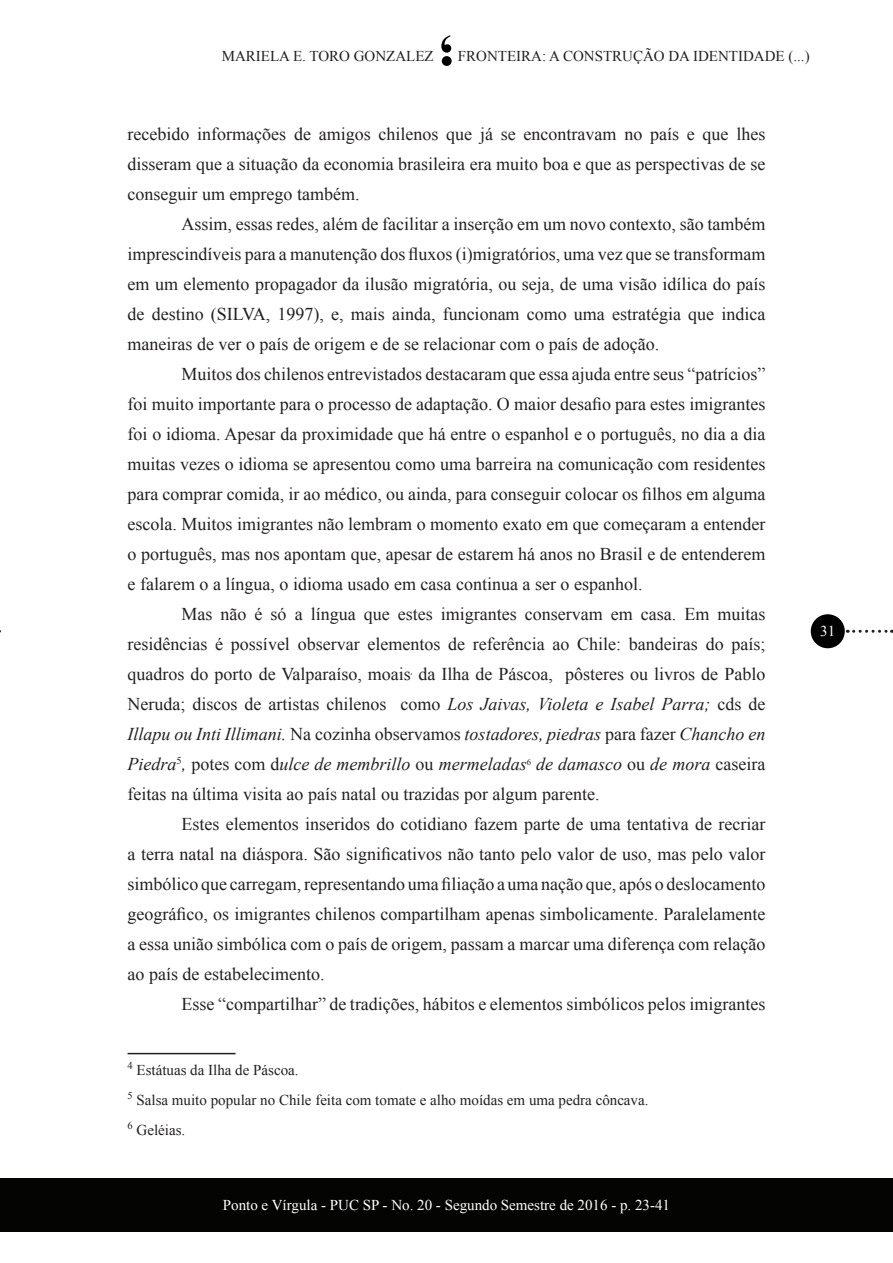
<style>
.page{position:relative;width:893px;height:1263px;background:#fff}
.page>*{position:absolute;margin:0;border:0;box-sizing:border-box;transform-origin:0 0}
.t1{font:18px/30px "Times New Roman";color:#231f20;text-align:justify}
.t2{font:15px/30.2px "Times New Roman";color:#231f20}
.t3{font:15px "Times New Roman";color:#fff}
.s1{font-style:italic}
</style>
<div class="page">
<svg style="left:441px;top:35px;width:11px;height:31px"></svg>
<div style="left:0;top:1178px;width:893px;height:54px;background:#040503"></div>
<div style="left:811px;top:614px;width:34px;height:34px;background:#000;border-radius:50%"></div>
<svg style="left:854px;top:630px;width:38px;height:3px"></svg>
<hr style="left:128px;top:1053px;width:108px;height:1px;background:#231f20">
<p class="t2" style="left:222px;top:40px;width:213px">MARIELA E. TORO GONZALEZ</p>
<p class="t2" style="left:458px;top:40px;width:353px">FRONTEIRA: A CONSTRUÇÃO DA IDENTIDADE (...)</p>
<p class="t1" style="left:128px;top:119px;width:639px">recebido informações de amigos chilenos que já se encontravam no país e que lhes disseram que a situação da economia brasileira era muito boa e que as perspectivas de se conseguir um emprego também.</p>
<p class="t1" style="left:128px;top:209px;width:639px;text-indent:54px">Assim, essas redes, além de facilitar a inserção em um novo contexto, são também imprescindíveis para a manutenção dos fluxos (i)migratórios, uma vez que se transformam em um elemento propagador da ilusão migratória, ou seja, de uma visão idílica do país de destino (SILVA, 1997), e, mais ainda, funcionam como uma estratégia que indica maneiras de ver o país de origem e de se relacionar com o país de adoção.</p>
<p class="t1" style="left:128px;top:359px;width:639px;text-indent:54px">Muitos dos chilenos entrevistados destacaram que essa ajuda entre seus “patrícios” foi muito importante para o processo de adaptação. O maior desafio para estes imigrantes foi o idioma. Apesar da proximidade que há entre o espanhol e o português, no dia a dia muitas vezes o idioma se apresentou como uma barreira na comunicação com residentes para comprar comida, ir ao médico, ou ainda, para conseguir colocar os filhos em alguma escola. Muitos imigrantes não lembram o momento exato em que começaram a entender o português, mas nos apontam que, apesar de estarem há anos no Brasil e de entenderem e falarem o a língua, o idioma usado em casa continua a ser o espanhol.</p>
<p class="t1" style="left:128px;top:599px;width:639px;text-indent:54px">Mas não é só a língua que estes imigrantes conservam em casa. Em muitas residências é possível observar elementos de referência ao Chile: bandeiras do país; quadros do porto de Valparaíso, moais<sup>4</sup> da Ilha de Páscoa, pôsteres ou livros de Pablo Neruda; discos de artistas chilenos como <span class="s1">Los Jaivas, Violeta e Isabel Parra;</span> cds de <span class="s1">Illapu ou Inti Illimani.</span> Na cozinha observamos <span class="s1">tostadores, piedras</span> para fazer <span class="s1">Chancho en Piedra</span><sup>5</sup><span class="s1">,</span> potes com d<span class="s1">ulce de membrillo</span> ou <span class="s1">mermeladas</span><sup>6</sup> <span class="s1">de damasco</span> ou <span class="s1">de mora</span> caseira feitas na última visita ao país natal ou trazidas por algum parente.</p>
<p class="t1" style="left:128px;top:809px;width:639px;text-indent:54px">Estes elementos inseridos do cotidiano fazem parte de uma tentativa de recriar a terra natal na diáspora. São significativos não tanto pelo valor de uso, mas pelo valor simbólico que carregam, representando uma filiação a uma nação que, após o deslocamento geográfico, os imigrantes chilenos compartilham apenas simbolicamente. Paralelamente a essa união simbólica com o país de origem, passam a marcar uma diferença com relação ao país de estabelecimento.</p>
<p class="t1" style="left:182px;top:989px;width:585px">Esse “compartilhar” de tradições, hábitos e elementos simbólicos pelos imigrantes</p>
<p class="t2" style="left:128px;top:1055px;width:522px"><sup>4</sup> Estátuas da Ilha de Páscoa.<br><sup>5</sup> Salsa muito popular no Chile feita com tomate e alho moídas em uma pedra côncava.<br><sup>6</sup> Geléias.</p>
<p class="t3" style="left:820px;top:621px;width:16px">31</p>
<p class="t3" style="left:223px;top:1195px;width:449px">Ponto e Vírgula - PUC SP - No. 20 - Segundo Semestre de 2016 - p. 23-41</p>
</div>
